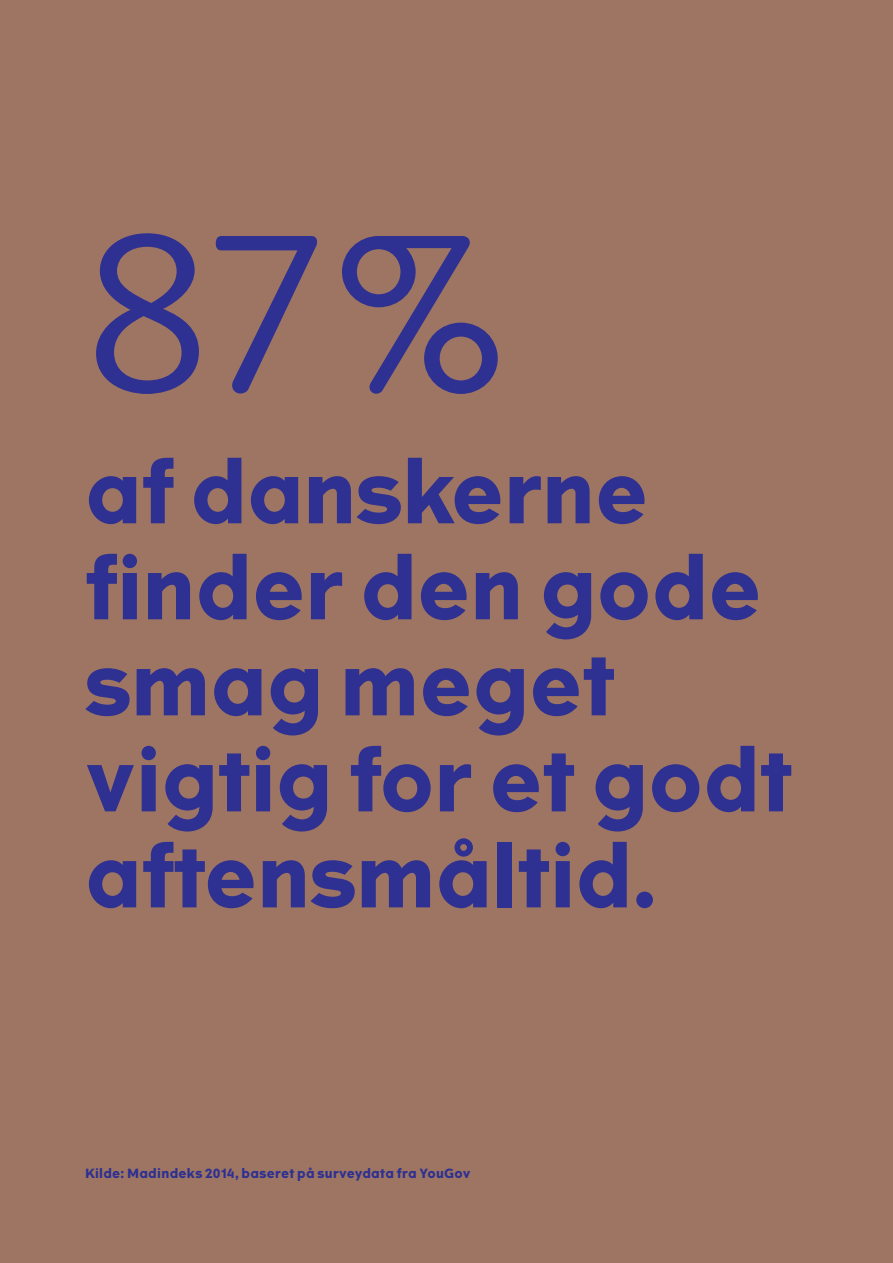
<style>
.page{position:relative;width:893px;height:1263px;background:#9d7562}
.page>*{position:absolute;margin:0;border:0;box-sizing:border-box;transform-origin:0 0}
.t1{font:225px "Berlingske Sans Round";color:#2e3092}
.t2{font:700 84px/96px "The Wave";color:#2e3092}
.t3{font:700 12.75px "The Wave";letter-spacing:.02em;color:#2e3092}
</style>
<div class="page">
<h1 class="t1" style="left:85px;top:159px;width:420px">87%</h1>
<p class="t2" style="left:85px;top:447px;width:709px">af danskerne finder den gode smag meget vigtig for et godt aftensmåltid.</p>
<p class="t3" style="left:85px;top:1165px;width:387px">Kilde: Madindeks 2014, baseret på surveydata fra YouGov</p>
</div>
